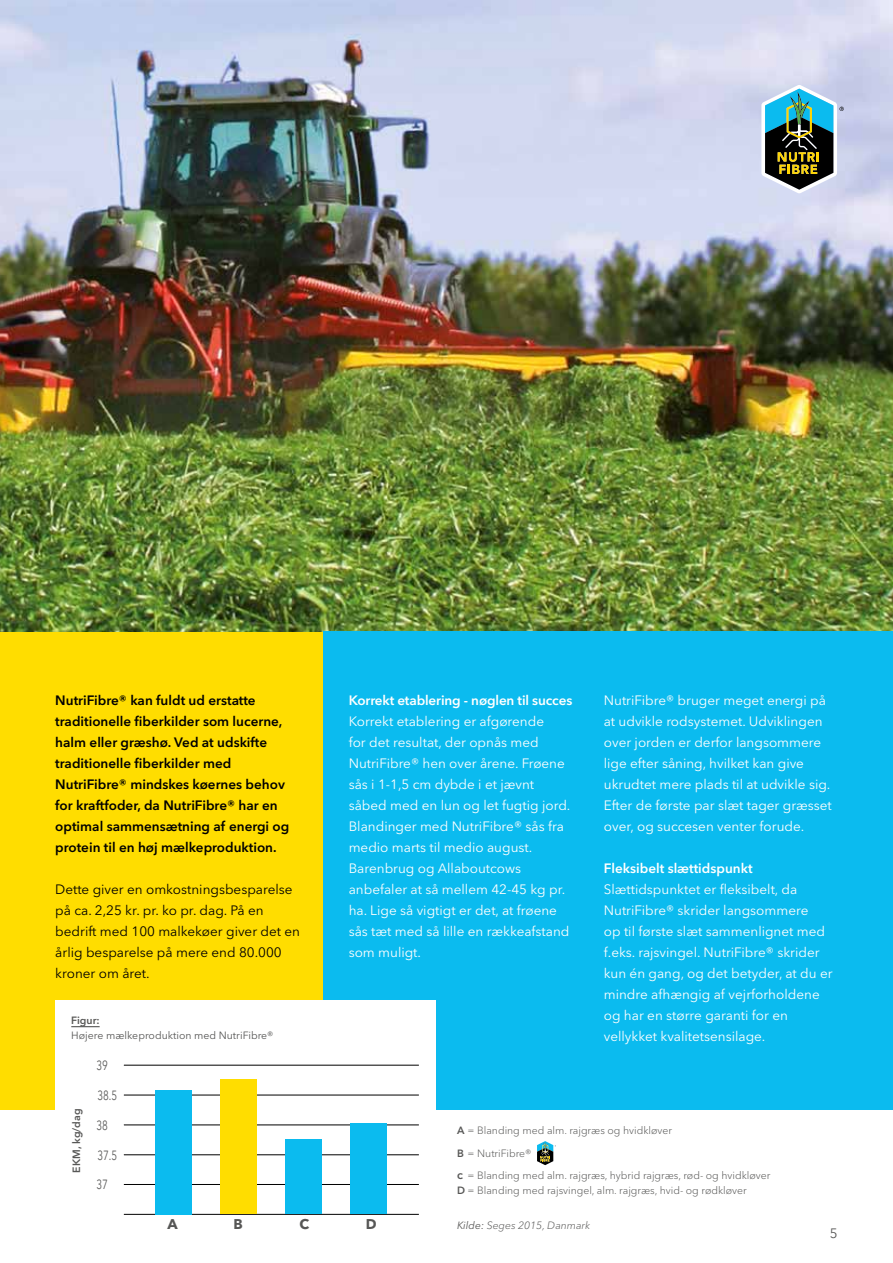
<style>
.page{position:relative;width:893px;height:1263px;background:#fff}
.page>*{position:absolute;margin:0;border:0;box-sizing:border-box;transform-origin:0 0}
.t1{font:700 14.1px "Avenir Next W1 G";color:#575756}
.t2{font:13.5px/21px "Avenir Next W1 G";color:#fff}
.t3{font:600 13.5px/21px "Avenir Next W1 G";color:#000}
.t4{font:13.5px/21px "Avenir Next W1 G";color:#000}
.t5{font:600 13.5px "Avenir Next W1 G";letter-spacing:-.01em;color:#fff}
.t6{font:13.5px "Avenir Next W1 G";color:#575756}
.t7{font:13.2px "Avenir Next W1 G";color:#575756;scale:.75 1}
.t8{font:700 11.1px "Avenir Next W1 G";color:#575756}
.t9{font:300 10.5px/22.5px "Avenir Next W1 G";color:#575756}
.t10{font:10.5px "Avenir Next W1 G";color:#575756}
.t11{font:italic 300 10.5px "Avenir Next W1 G";color:#575756}
.t12{font:600 10.5px "Avenir Next W1 G";color:#575756}
.s1{font-weight:600}
.s2{font-weight:400}
</style>
<div class="page">
<div style="left:0;top:631px;width:893px;height:479px;background:#fd0"></div>
<img style="left:0;top:0;width:893px;height:631px">
<div style="left:323px;top:631px;width:570px;height:479px;background:#0bbbef"></div>
<div style="left:55px;top:1001px;width:381px;height:239px;background:#fff"></div>
<svg style="left:71px;top:1026px;width:29px;height:1px"></svg>
<hr style="left:124px;top:1214px;width:295px;height:1px;background:#000">
<hr style="left:124px;top:1184px;width:295px;height:1px;background:#000">
<hr style="left:124px;top:1154px;width:295px;height:1px;background:#000">
<hr style="left:124px;top:1125px;width:295px;height:1px;background:#000">
<hr style="left:124px;top:1095px;width:295px;height:1px;background:#000">
<hr style="left:124px;top:1065px;width:295px;height:1px;background:#000">
<div style="left:155px;top:1090px;width:36px;height:124px;background:#0bbbef"></div>
<div style="left:220px;top:1080px;width:36px;height:134px;background:#fd0"></div>
<div style="left:285px;top:1139px;width:36px;height:75px;background:#0bbbef"></div>
<div style="left:350px;top:1123px;width:36px;height:91px;background:#0bbbef"></div>
<svg style="left:761px;top:85px;width:101px;height:108px;background:#7a949b"></svg>
<svg style="left:537px;top:1141px;width:19px;height:24px"></svg>
<p class="t3" style="left:55px;top:689px;width:236px">NutriFibre® kan fuldt ud erstatte traditionelle fiberkilder som lucerne, halm eller græshø. Ved at udskifte traditionelle fiberkilder med NutriFibre® mindskes køernes behov for kraftfoder, da NutriFibre® har en optimal sammensætning af energi og protein til en høj mælkeproduktion.</p>
<p class="t4" style="left:55px;top:878px;width:246px">Dette giver en omkostningsbesparelse på ca. 2,25 kr. pr. ko pr. dag. På en bedrift med 100 malkekøer giver det en årlig besparelse på mere end 80.000 kroner om året.</p>
<p class="t12" style="left:71px;top:1011px;width:30px">Figur:</p>
<p class="t10" style="left:71px;top:1026px;width:204px">Højere mælkeproduktion med NutriFibre®</p>
<p class="t8" style="left:73px;top:1156px;width:70px;rotate:-90deg">Milk, kg/day</p>
<p class="t12" style="left:68px;top:1172px;width:65px;rotate:-90deg">EKM, kg/dag</p>
<p class="t7" style="left:96px;top:1055px;width:17px">39</p>
<p class="t7" style="left:97px;top:1085px;width:28px">38.5</p>
<p class="t7" style="left:96px;top:1115px;width:17px">38</p>
<p class="t7" style="left:97px;top:1144px;width:28px">37.5</p>
<p class="t7" style="left:96px;top:1174px;width:17px">37</p>
<p class="t5" style="left:349px;top:690px;width:225px">Korrekt etablering - nøglen til succes</p>
<p class="t2" style="left:349px;top:710px;width:223px">Korrekt etablering er afgørende<br>for det resultat, der opnås med<br>NutriFibre® hen over årene. Frøene sås i 1-1,5 cm dybde i et jævnt såbed med en lun og let fugtig jord.<br>Blandinger med NutriFibre® sås fra medio marts til medio august.<br>Barenbrug og Allaboutcows anbefaler at så mellem 42-45 kg pr. ha. Lige så vigtigt er det, at frøene sås tæt med så lille en rækkeafstand som muligt.</p>
<p class="t2" style="left:604px;top:689px;width:229px">NutriFibre® bruger meget energi på at udvikle rodsystemet. Udviklingen over jorden er derfor langsommere lige efter såning, hvilket kan give ukrudtet mere plads til at udvikle sig.<br>Efter de første par slæt tager græsset over, og succesen venter forude.</p>
<p class="t5" style="left:604px;top:858px;width:150px">Fleksibelt slættidspunkt</p>
<p class="t2" style="left:604px;top:878px;width:230px">Slættidspunktet er fleksibelt, da NutriFibre® skrider langsommere<br>op til første slæt sammenlignet med f.eks. rajsvingel. NutriFibre® skrider kun én gang, og det betyder, at du er mindre afhængig af vejrforholdene og har en større garanti for en vellykket kvalitetsensilage.</p>
<p class="t9" style="left:457px;top:1118px;width:315px"><span class="s1">A</span> = Blanding med alm. rajgræs og hvidkløver<br><span class="s1">B</span> = NutriFibre®<br><span class="s1">C</span> = Blanding med alm. rajgræs, hybrid rajgræs, rød- og hvidkløver</p>
<p class="t9" style="left:457px;top:1178px;width:291px"><span class="s1">D</span> = Blanding med rajsvingel, alm. rajgræs, hvid- og rødkløver</p>
<p class="t1" style="left:168px;top:1212px;width:12px">A</p>
<p class="t1" style="left:233px;top:1212px;width:11px">B</p>
<p class="t1" style="left:299px;top:1212px;width:11px">C</p>
<p class="t1" style="left:366px;top:1212px;width:12px">D</p>
<p class="t11" style="left:457px;top:1217px;width:134px"><span class="s2">Kilde:</span> Seges 2015, Danmark</p>
<p class="t6" style="left:830px;top:1222px;width:9px">5</p>
</div>
